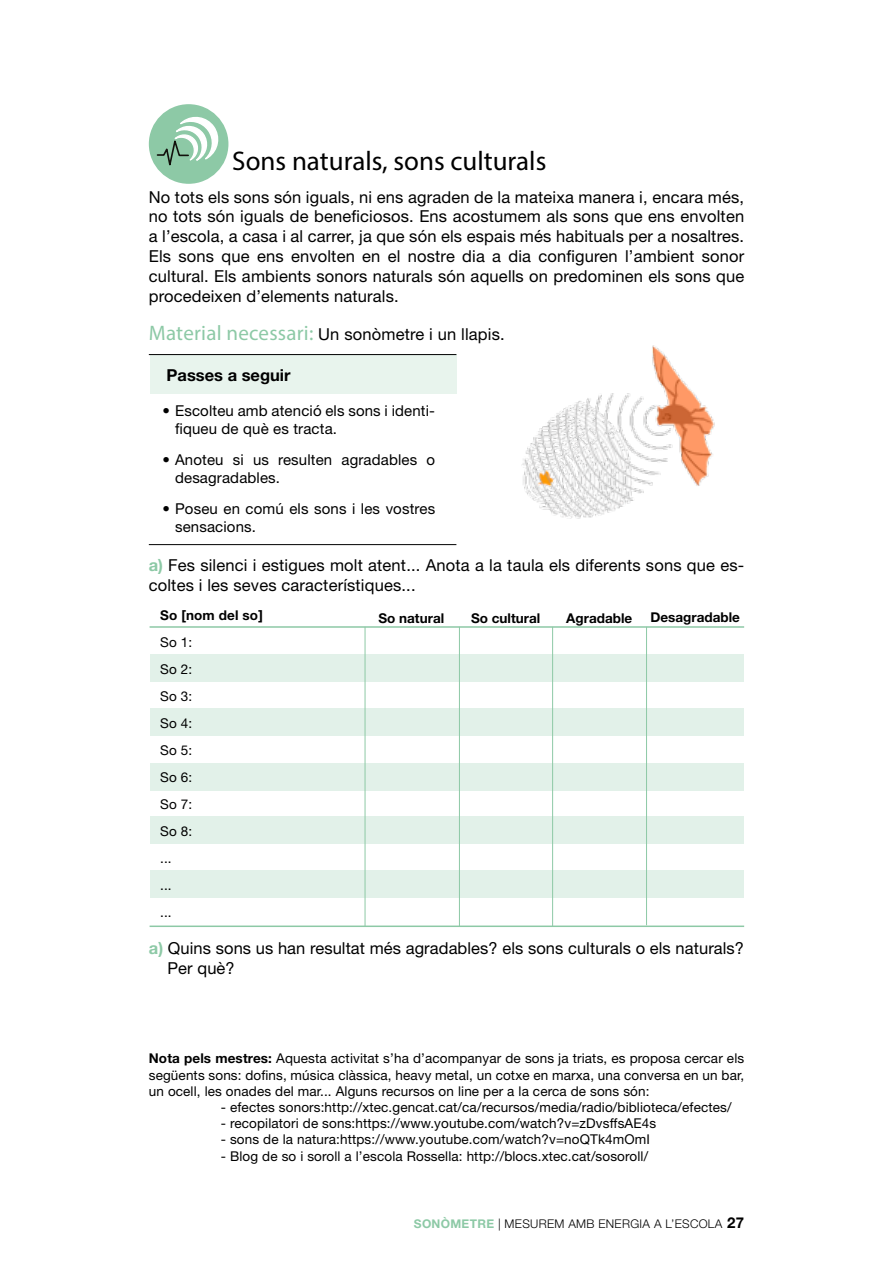
<style>
.page{position:relative;width:893px;height:1263px;background:#fff}
.page>*{position:absolute;margin:0;border:0;box-sizing:border-box;transform-origin:0 0}
.t1{font:27px "Myriad Pro";color:#000}
.t2{font:16.5px/19.8px "Helvetica Neue LT Std";letter-spacing:.01em;color:#000}
.t3{font:700 16.5px "Helvetica Neue LT Std";color:#000}
.t4{font:15px/18px "Helvetica Neue LT Std";letter-spacing:.01em;color:#000}
.t5{font:13.5px/27px "Helvetica Neue LT Std";letter-spacing:.01em;color:#000;text-align:justify}
.t6{font:700 13.5px "Helvetica Neue LT Std";color:#000}
.t7{font:300 12px "Helvetica Neue LT Std";letter-spacing:.025em;color:#000}
.s1{font-family:"Myriad Pro";font-size:21px;color:#8dc9a6}
.s2{font-weight:700;color:#8dc9a6}
.s3{font-weight:700}
.s4{font-weight:700;font-size:15px}
</style>
<div class="page">
<img style="left:522px;top:345px;width:193px;height:174px">
<div style="left:150px;top:354px;width:306px;height:40px;background:#e8f4ed"></div>
<hr style="left:149px;top:354px;width:307px;height:1px;background:#000">
<hr style="left:149px;top:544px;width:307px;height:1px;background:#000">
<div style="left:150px;top:654px;width:594px;height:27px;background:#e2f1e9"></div>
<div style="left:150px;top:709px;width:594px;height:27px;background:#e2f1e9"></div>
<div style="left:150px;top:763px;width:594px;height:27px;background:#e2f1e9"></div>
<div style="left:150px;top:816px;width:594px;height:27px;background:#e2f1e9"></div>
<div style="left:150px;top:870px;width:594px;height:27px;background:#e2f1e9"></div>
<hr style="left:150px;top:626px;width:594px;height:2px;background:#8dc9a6">
<hr style="left:150px;top:925px;width:594px;height:2px;background:#8dc9a6">
<hr style="left:459px;top:627px;width:1px;height:300px;background:#8dc9a6">
<hr style="left:365px;top:627px;width:1px;height:300px;background:#8dc9a6">
<hr style="left:552px;top:627px;width:1px;height:300px;background:#8dc9a6">
<hr style="left:646px;top:627px;width:1px;height:298px;background:#8dc9a6">
<div style="left:149px;top:104px;width:79px;height:80px;background:#8dc9a6;border-radius:50%"></div>
<svg style="left:156px;top:115px;width:65px;height:57px"></svg>
<h1 class="t1" style="left:232px;top:144px;width:316px">Sons naturals, sons culturals</h1>
<p class="t2" style="left:149px;top:187px;width:597px;text-align:justify">No tots els sons són iguals, ni ens agraden de la mateixa manera i, encara més, no tots són iguals de beneficiosos. Ens acostumem als sons que ens envolten a l’escola, a casa i al carrer, ja que són els espais més habituals per a nosaltres.<br>Els sons que ens envolten en el nostre dia a dia configuren l’ambient sonor cultural. Els ambients sonors naturals són aquells on predominen els sons que procedeixen d’elements naturals.</p>
<p class="t2" style="left:149px;top:323px;width:357px"><span class="s1">Material necessari:</span> Un sonòmetre i un llapis.</p>
<p class="t3" style="left:167px;top:365px;width:126px">Passes a seguir</p>
<p class="t4" style="left:175px;top:401px;width:262px;text-indent:-13px">• Escolteu amb atenció els sons i identi&shy;fiqueu de què es tracta.</p>
<p class="t4" style="left:175px;top:450px;width:262px;text-indent:-13px">• Anoteu si us resulten agradables o desagradables.</p>
<p class="t4" style="left:175px;top:499px;width:262px;text-indent:-13px">• Poseu en comú els sons i les vostres sensacions.</p>
<p class="t2" style="left:149px;top:555px;width:597px"><span class="s2">a)</span> Fes silenci i estigues molt atent... Anota a la taula els diferents sons que es&shy;coltes i les seves característiques...</p>
<p class="t6" style="left:160px;top:607px;width:104px">So [nom del so]</p>
<p class="t5" style="left:160px;top:628px;width:34px;text-align:left">So 1:<br>So 2:<br>So 3:<br>So 4:<br>So 5:<br>So 6:<br>So 7:<br>So 8: ...<br>...<br>...</p>
<p class="t6" style="left:378px;top:610px;width:67px">So natural</p>
<p class="t6" style="left:471px;top:610px;width:71px">So cultural</p>
<p class="t6" style="left:566px;top:610px;width:67px">Agradable</p>
<p class="t6" style="left:650px;top:609px;width:91px">Desagradable</p>
<p class="t2" style="left:167px;top:938px;width:578px;text-indent:-19px"><span class="s2">a)</span> Quins sons us han resultat més agradables? els sons culturals o els naturals?<br>Per què?</p>
<p class="t5" style="left:149px;top:1050px;width:597px;line-height:16.2px"><span class="s3">Nota pels mestres:</span> Aquesta activitat s’ha d’acompanyar de sons ja triats, es proposa cercar els següents sons: dofins, música clàssica, heavy metal, un cotxe en marxa, una conversa en un bar, un ocell, les onades del mar... Alguns recursos on line per a la cerca de sons són:</p>
<p class="t5" style="left:221px;top:1093px;width:512px">- efectes sonors:http://xtec.gencat.cat/ca/recursos/media/radio/biblioteca/efectes/</p>
<p class="t5" style="left:221px;top:1110px;width:437px">- recopilatori de sons:https://www.youtube.com/watch?v=zDvsffsAE4s</p>
<p class="t5" style="left:221px;top:1126px;width:431px">- sons de la natura:https://www.youtube.com/watch?v=noQTk4mOmI</p>
<p class="t5" style="left:221px;top:1142px;width:429px">- Blog de so i soroll a l’escola Rossella: http://blocs.xtec.cat/sosoroll/</p>
<p class="t7" style="left:414px;top:1216px;width:332px"><span class="s2">SONÒMETRE</span> | MESUREM AMB ENERGIA A L’ESCOLA <span class="s4">27</span></p>
</div>
